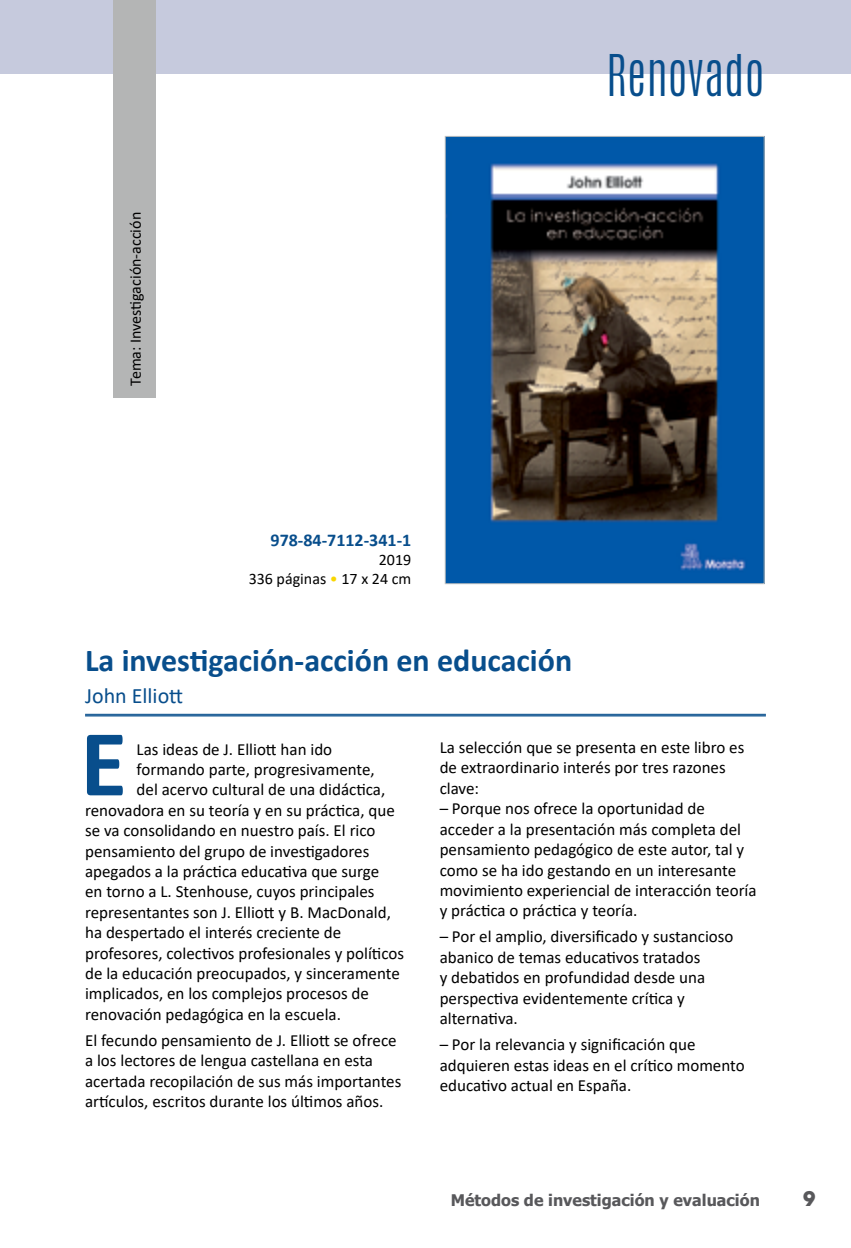
<style>
.page{position:relative;width:851px;height:1248px;background:#fff}
.page>*{position:absolute;margin:0;border:0;box-sizing:border-box;transform-origin:0 0}
.t1{font:700 95.6px "Calibri";color:#084e8c}
.t2{font:300 48px "Antonio";color:#084e8c}
.t3{font:700 32px "Calibri";color:#084e8c}
.t4{font:22px "Calibri";color:#084e8c}
.t5{font:700 20px "ITC Avant Garde Std";color:#58585b}
.t6{font:700 18px "Calibri";color:#084e8c}
.t7{font:17px/20.4px "Calibri";color:#000}
.t8{font:16px/19.2px "Calibri";color:#000;text-align:right}
.t9{font:700 16px "Tahoma";color:#58585b}
.s1{color:#f9d600}
</style>
<div class="page">
<hr style="left:85px;top:714px;width:680px;height:1px;background:#084e8c">
<hr style="left:85px;top:715px;width:680px;height:1px;background:#084e8c">
<div style="left:0;top:0;width:850px;height:74px;background:#c6cadd"></div>
<div style="left:113px;top:0;width:43px;height:397px;background:#b4b5b5"></div>
<img style="left:447px;top:138px;width:315px;height:444px">
<div style="left:445px;top:136px;width:319px;height:448px;border:1px solid #bcbec0"></div>
<p class="t8" style="left:125px;top:386px;width:175px;rotate:-90deg">Tema: Investigación-acción</p>
<p class="t6" style="left:270px;top:527px;width:142px">978-84-7112-341-1</p>
<p class="t8" style="left:249px;top:549px;width:164px">2019<br>336 páginas <span class="s1">•</span> 17 x 24 cm</p>
<h2 class="t2" style="left:606px;top:41px;width:160px">Renovado</h2>
<h3 class="t3" style="left:85px;top:637px;width:488px">La investigación-acción en educación</h3>
<p class="t4" style="left:85px;top:680px;width:100px">John Elliott</p>
<p class="t7" style="left:439px;top:736px;width:306px">La selección que se presenta en este libro es de extraordinario interés por tres razones clave:</p>
<p class="t7" style="left:439px;top:798px;width:318px">– Porque nos ofrece la oportunidad de acceder a la presentación más completa del pensamiento pedagógico de este autor, tal y como se ha ido gestando en un interesante movimiento experiencial de interacción teoría y práctica o práctica y teoría.</p>
<p class="t7" style="left:439px;top:926px;width:295px">– Por el amplio, diversificado y sustancioso abanico de temas educativos tratados<br>y debatidos en profundidad desde una perspectiva evidentemente crítica y alternativa.</p>
<p class="t7" style="left:439px;top:1033px;width:306px">– Por la relevancia y significación que adquieren estas ideas en el crítico momento educativo actual en España.</p>
<h1 class="t1" style="left:80px;top:696px;width:48px">E</h1>
<p class="t7" style="left:137px;top:738px;width:197px">Las ideas de J. Elliott han ido</p>
<p class="t7" style="left:137px;top:758px;width:240px">formando parte, progresivamente,</p>
<p class="t7" style="left:137px;top:779px;width:250px">del acervo cultural de una didáctica,</p>
<p class="t7" style="left:85px;top:799px;width:311px">renovadora en su teoría y en su práctica, que</p>
<p class="t7" style="left:85px;top:819px;width:292px">se va consolidando en nuestro país. El rico</p>
<p class="t7" style="left:85px;top:840px;width:286px">pensamiento del grupo de investigadores</p>
<p class="t7" style="left:85px;top:860px;width:295px">apegados a la práctica educativa que surge</p>
<p class="t7" style="left:85px;top:881px;width:291px">en torno a L. Stenhouse, cuyos principales</p>
<p class="t7" style="left:85px;top:901px;width:307px">representantes son J. Elliott y B. MacDonald,</p>
<p class="t7" style="left:85px;top:921px;width:258px">ha despertado el interés creciente de</p>
<p class="t7" style="left:85px;top:942px;width:320px">profesores, colectivos profesionales y políticos</p>
<p class="t7" style="left:85px;top:962px;width:316px">de la educación preocupados, y sinceramente</p>
<p class="t7" style="left:85px;top:983px;width:285px">implicados, en los complejos procesos de</p>
<p class="t7" style="left:85px;top:1003px;width:257px">renovación pedagógica en la escuela.</p>
<p class="t7" style="left:85px;top:1029px;width:317px">El fecundo pensamiento de J. Elliott se ofrece a los lectores de lengua castellana en esta acertada recopilación de sus más importantes artículos, escritos durante los últimos años.</p>
<p class="t9" style="left:450px;top:1188px;width:311px">Métodos de investigación y evaluación</p>
<p class="t5" style="left:803px;top:1185px;width:14px">9</p>
</div>
